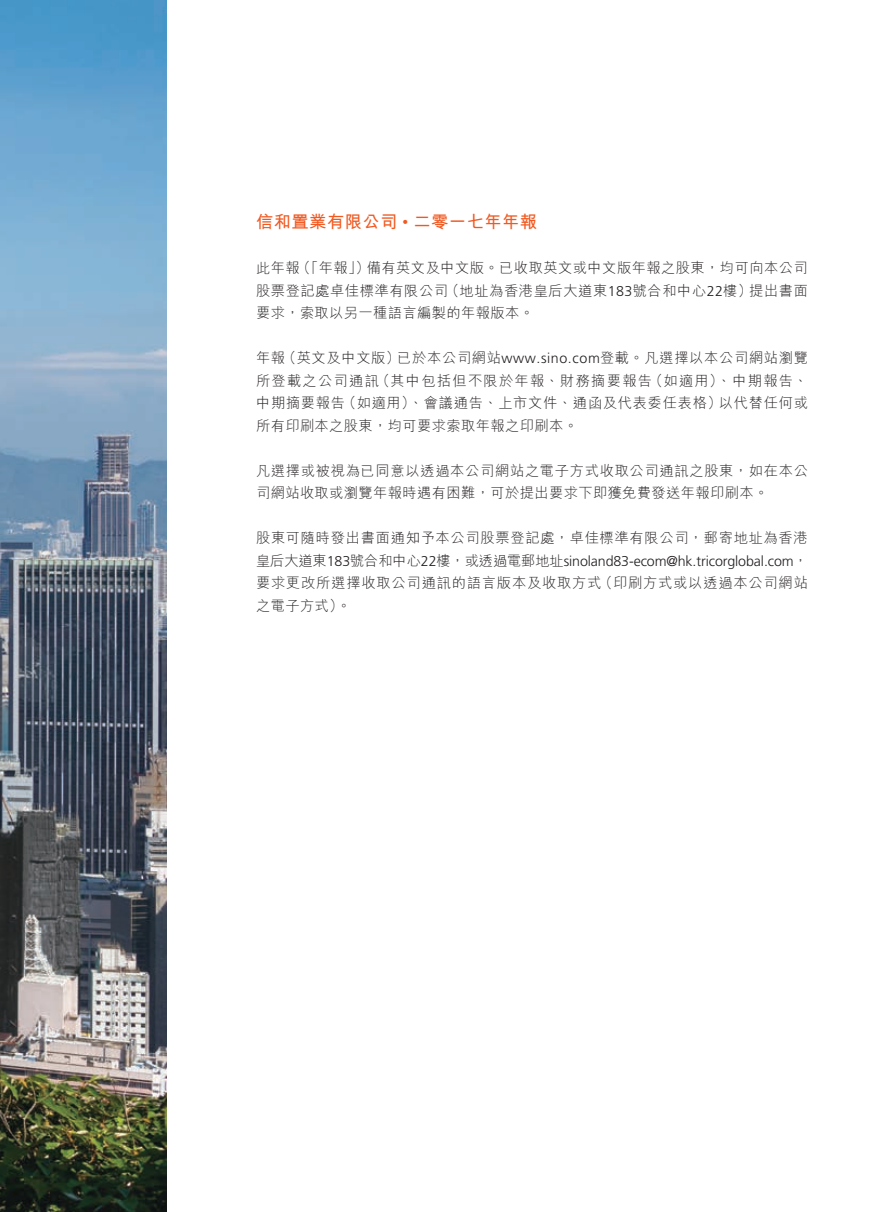
<style>
.page{position:relative;width:893px;height:1212px;background:#fff}
.page>*{position:absolute;margin:0;border:0;box-sizing:border-box;transform-origin:0 0}
.t1{font:700 17.25px "M Hei HK";letter-spacing:.03em;color:#f15921}
.t2{font:300 14.25px/22.5px "M Hei HK";letter-spacing:.05em;color:#231f20;text-align:justify}
.t3{font:300 14.25px "Frutiger LT Std";letter-spacing:-.01em;color:#231f20}
.s1{font-family:"DIN Mittelschrift Std";font-weight:400;font-size:11.55px}
.s2{font-family:"Frutiger LT Std"}
.s3{font-family:"M Hei HK"}
</style>
<div class="page">
<img style="left:0;top:0;width:166px;height:1212px">
<p class="t1" style="left:256px;top:209px;width:283px">信和置業有限公司 <span class="s1">•</span> 二零一七年年報</p>
<p class="t2" style="left:256px;top:256px;width:553px">此年報（「年報」）備有英文及中文版。已收取英文或中文版年報之股東，均可向本公司股票登記處卓佳標準有限公司（地址為香港皇后大道東<span class="s2">183</span>號合和中心<span class="s2">22</span>樓）提出書面要求，索取以另一種語言編製的年報版本。</p>
<p class="t2" style="left:256px;top:346px;width:553px">年報（英文及中文版）已於本公司網站<span class="s2">www.sino.com</span> 登載。凡選擇以本公司網站瀏覽所登載之公司通訊（其中包括但不限於年報、財務摘要報告（如適用）、中期報告、中期摘要報告（如適用）、會議通告、上市文件、通函及代表委任表格）以代替任何或所有印刷本之股東，均可要求索取年報之印刷本。</p>
<p class="t2" style="left:256px;top:458px;width:553px">凡選擇或被視為已同意以透過本公司網站之電子方式收取公司通訊之股東，如在本公司網站收取或瀏覽年報時遇有困難，可於提出要求下即獲免費發送年報印刷本。</p>
<p class="t2" style="left:256px;top:526px;width:553px">股東可隨時發出書面通知予本公司股票登記處，卓佳標準有限公司，郵寄地址為香港</p>
<p class="t3" style="left:256px;top:553px;width:553px"><span class="s3">皇后大道東</span>183<span class="s3">號合和中心</span>22<span class="s3">樓，或透過電郵地址</span>sinoland83-ecom@hk.tricorglobal.com<span class="s3">，</span></p>
<p class="t2" style="left:256px;top:571px;width:553px">要求更改所選擇收取公司通訊的語言版本及收取方式（印刷方式或以透過本公司網站之電子方式）。</p>
</div>
